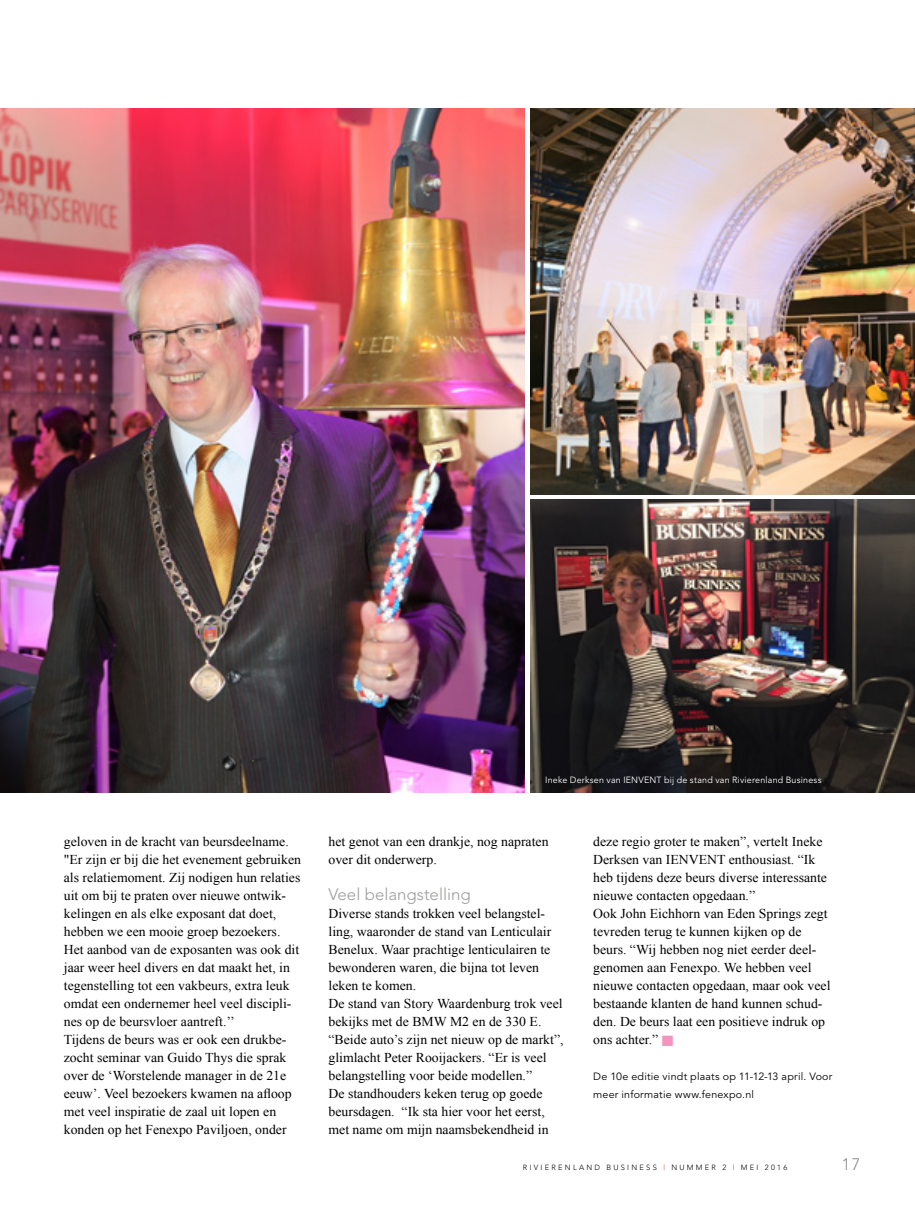
<style>
.page{position:relative;width:915px;height:1212px;background:#fff}
.page>*{position:absolute;margin:0;border:0;box-sizing:border-box;transform-origin:0 0}
.t1{font:300 16.5px "Avenir";color:#9d9d9c}
.t2{font:300 16.5px "Avenir";color:#878787}
.t3{font:13.5px/18px "Times New Roman";color:#000}
.t4{font:10.5px/18px "Avenir";letter-spacing:.02em;color:#000}
.t5{font:9px "Avenir";letter-spacing:.025em;color:#fff}
.t6{font:300 7.5px "Avenir";letter-spacing:.3em;color:#000}
.s1{color:#f196bf}
.s2{color:#d40f14}
</style>
<div class="page">
<img style="left:0;top:108px;width:524px;height:684px">
<img style="left:530px;top:108px;width:384px;height:386px">
<img style="left:530px;top:500px;width:384px;height:292px">
<p class="t5" style="left:545px;top:775px;width:278px">Ineke Derksen van IENVENT bij de stand van Rivierenland Business</p>
<p class="t3" style="left:64px;top:832px;width:238px">geloven in de kracht van beursdeelname. "Er zijn er bij die het evenement gebruiken als relatiemoment. Zij nodigen hun relaties uit om bij te praten over nieuwe ontwik&shy;kelingen en als elke exposant dat doet, hebben we een mooie groep bezoekers.<br>Het aanbod van de exposanten was ook dit jaar weer heel divers en dat maakt het, in tegenstelling tot een vakbeurs, extra leuk omdat een ondernemer heel veel discipli&shy;nes op de beursvloer aantreft.’’<br>Tijdens de beurs was er ook een drukbe&shy;zocht seminar van Guido Thys die sprak over de ‘Worstelende manager in de 21e eeuw’. Veel bezoekers kwamen na afloop met veel inspiratie de zaal uit lopen en konden op het Fenexpo Paviljoen, onder</p>
<p class="t3" style="left:328px;top:832px;width:221px">het genot van een drankje, nog napraten over dit onderwerp.</p>
<p class="t1" style="left:328px;top:885px;width:144px">Veel belangstelling</p>
<p class="t3" style="left:328px;top:904px;width:236px">Diverse stands trokken veel belangstel&shy;ling, waaronder de stand van Lenticulair Benelux. Waar prachtige lenticulairen te bewonderen waren, die bijna tot leven leken te komen.<br>De stand van Story Waardenburg trok veel bekijks met de BMW M2 en de 330 E. “Beide auto’s zijn net nieuw op de markt”, glimlacht Peter Rooijackers. “Er is veel belangstelling voor beide modellen.”<br>De standhouders keken terug op goede beursdagen. “Ik sta hier voor het eerst, met name om mijn naamsbekendheid in</p>
<p class="t3" style="left:593px;top:832px;width:239px">deze regio groter te maken”, vertelt Ineke Derksen van IENVENT enthousiast. “Ik heb tijdens deze beurs diverse interessante nieuwe contacten opgedaan.”<br>Ook John Eichhorn van Eden Springs zegt tevreden terug te kunnen kijken op de beurs. “Wij hebben nog niet eerder deel&shy;genomen aan Fenexpo. We hebben veel nieuwe contacten opgedaan, maar ook veel bestaande klanten de hand kunnen schud&shy;den. De beurs laat een positieve indruk op ons achter.” <span class="s1">■</span></p>
<p class="t4" style="left:593px;top:1068px;width:240px">De 10e editie vindt plaats op 11-12-13 april. Voor meer informatie www.fenexpo.nl</p>
<p class="t6" style="left:523px;top:1163px;width:266px">RIVIERENLAND BUSINESS <span class="s2">|</span> NUMMER 2 <span class="s2">|</span> MEI 2016</p>
<p class="t2" style="left:841px;top:1155px;width:20px">17</p>
</div>
